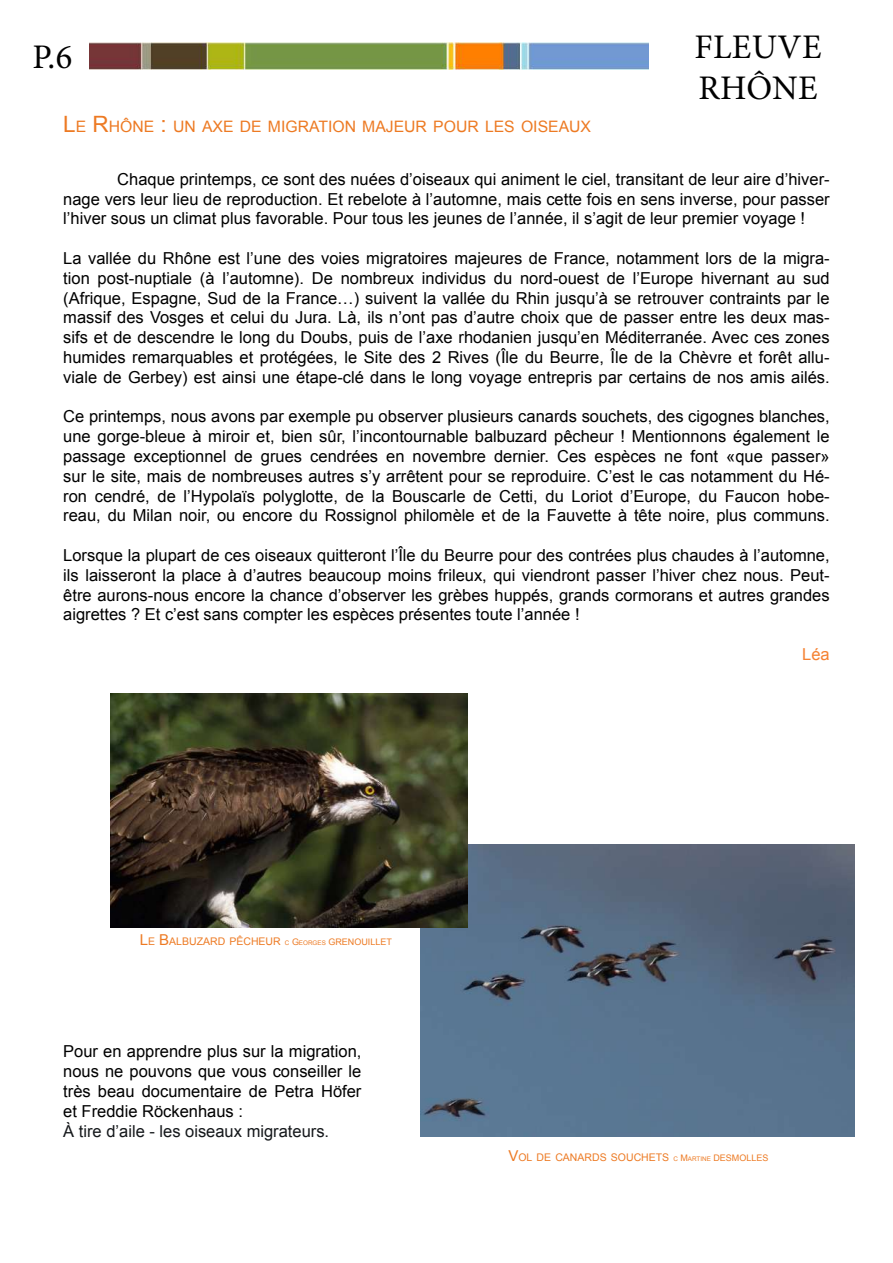
<style>
.page{position:relative;width:893px;height:1263px;background:#fff}
.page>*{position:absolute;margin:0;border:0;box-sizing:border-box;transform-origin:0 0}
.t1{font:34.5px/41.4px "Minion Pro";letter-spacing:.01em;color:#000}
.t2{font:16.5px/19.8px "Arial";color:#000;text-align:justify}
.t3{font:16.5px "Arial";color:#15181b}
.t4{font:16.5px "Arial";color:#f58232}
.t5{font:15.75px "Arial";color:#ed7a23}
.t6{font:10.5px "Arial";color:#ed7a23}
.t7{font:9px "Arial";color:#ed7a23}
.s1{font-size:22.5px}
.s2{font-size:15px}
.s3{font-size:6.3px}
.s4{font-size:9px}
</style>
<div class="page">
<img style="left:89px;top:43px;width:560px;height:27px">
<img style="left:421px;top:844px;width:434px;height:292px">
<img style="left:111px;top:693px;width:356px;height:235px">
<h1 class="t1" style="left:33px;top:36px;width:41px">P.6</h1>
<p class="t5" style="left:63px;top:116px;width:529px"><span class="s1">L</span>E <span class="s1">R</span>HÔNE <span class="s1">:</span> UN AXE DE MIGRATION MAJEUR POUR LES OISEAUX</p>
<h1 class="t1" style="left:694px;top:26px;width:129px">FLEUVE<br>RHÔNE</h1>
<p class="t2" style="left:63px;top:169px;width:768px;text-indent:54px">Chaque printemps, ce sont des nuées d’oiseaux qui animent le ciel, transitant de leur aire d’hiver&shy;nage vers leur lieu de reproduction. Et rebelote à l’automne, mais cette fois en sens inverse, pour passer l’hiver sous un climat plus favorable. Pour tous les jeunes de l’année, il s’agit de leur premier voyage !</p>
<p class="t2" style="left:63px;top:248px;width:768px">La vallée du Rhône est l’une des voies migratoires majeures de France, notamment lors de la migra&shy;tion post-nuptiale (à l’automne). De nombreux individus du nord-ouest de l’Europe hivernant au sud (Afrique, Espagne, Sud de la France…) suivent la vallée du Rhin jusqu’à se retrouver contraints par le massif des Vosges et celui du Jura. Là, ils n’ont pas d’autre choix que de passer entre les deux mas&shy;sifs et de descendre le long du Doubs, puis de l’axe rhodanien jusqu’en Méditerranée. Avec ces zones humides remarquables et protégées, le Site des 2 Rives (Île du Beurre, Île de la Chèvre et forêt allu&shy;viale de Gerbey) est ainsi une étape-clé dans le long voyage entrepris par certains de nos amis ailés.</p>
<p class="t2" style="left:63px;top:407px;width:768px">Ce printemps, nous avons par exemple pu observer plusieurs canards souchets, des cigognes blanches, une gorge-bleue à miroir et, bien sûr, l’incontournable balbuzard pêcheur ! Mentionnons également le passage exceptionnel de grues cendrées en novembre dernier. Ces espèces ne font «que passer» sur le site, mais de nombreuses autres s’y arrêtent pour se reproduire. C’est le cas notamment du Hé&shy;ron cendré, de l’Hypolaïs polyglotte, de la Bouscarle de Cetti, du Loriot d’Europe, du Faucon hobe&shy;reau, du Milan noir, ou encore du Rossignol philomèle et de la Fauvette à tête noire, plus communs.</p>
<p class="t2" style="left:63px;top:545px;width:768px">Lorsque la plupart de ces oiseaux quitteront l’Île du Beurre pour des contrées plus chaudes à l’automne, ils laisseront la place à d’autres beaucoup moins frileux, qui viendront passer l’hiver chez nous. Peut&shy;être aurons-nous encore la chance d’observer les grèbes huppés, grands cormorans et autres grandes aigrettes ? Et c’est sans compter les espèces présentes toute l’année !</p>
<p class="t4" style="left:802px;top:643px;width:29px">Léa</p>
<p class="t6" style="left:140px;top:934px;width:203px"><span class="s2">L</span>E <span class="s2">B</span>ALBUZARD PÊCHEUR <span class="s3">C</span> <span class="s4">G</span><span class="s3">EORGES</span> <span class="s4">GRENOUILLET</span></p>
<p class="t2" style="left:63px;top:1042px;width:300px">Pour en apprendre plus sur la migration, nous ne pouvons que vous conseiller le très beau documentaire de Petra Höfer et Freddie Röckenhaus :</p>
<p class="t3" style="left:63px;top:1120px;width:267px">À tire d’aile - les oiseaux migrateurs.</p>
<p class="t6" style="left:508px;top:1150px;width:212px"><span class="s2">V</span>OL DE CANARDS SOUCHETS <span class="s3">C</span> <span class="s4">M</span><span class="s3">ARTINE</span> <span class="s4">DES</span></p>
<p class="t7" style="left:732px;top:1151px;width:15px">MOLLES</p>
</div>
